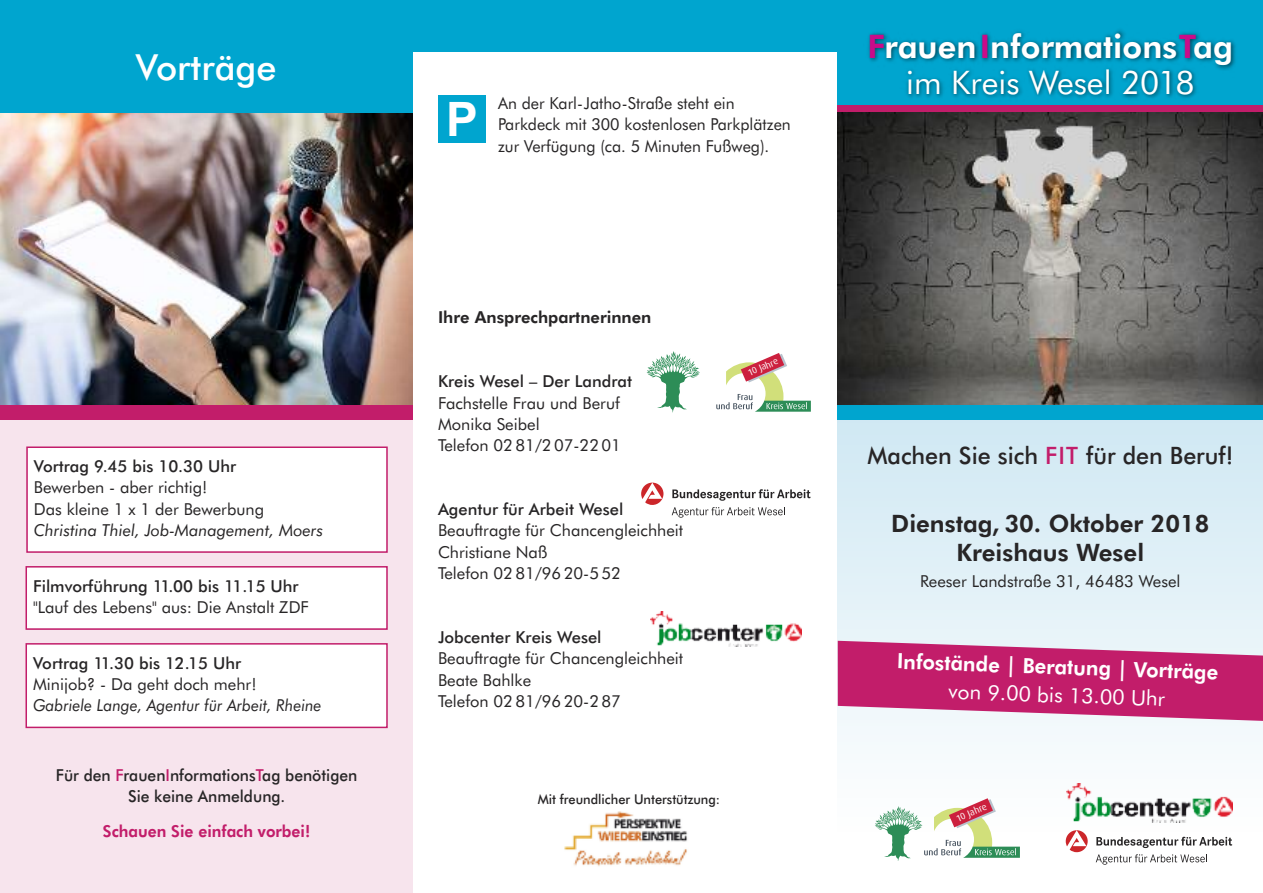
<style>
.page{position:relative;width:1263px;height:893px;background:#fff}
.page>*{position:absolute;margin:0;border:0;box-sizing:border-box;transform-origin:0 0}
.t1{font:700 47.55px "Arial";color:#fff}
.t2{font:500 36px "Futura BT";color:#fff}
.t3{font:800 32.55px/36px "Futura BT";color:#fff;text-align:center}
.t4{font:800 24px/29.7px "Futura BT";color:#272526;text-align:center}
.t5{font:500 24px "Futura BT";color:#272526}
.t6{font:800 21px/28.2px "Futura BT";color:#fff;text-align:center}
.t7{font:16.5px/21.3px "Futura BT";color:#272526}
.t8{font:italic 16.5px/21.3px "Futura BT";color:#272526;scale:.95 1}
.t9{font:500 16.5px/21.3px "Futura BT";color:#272526;text-align:center;scale:.95 1}
.t10{font:800 16.5px "Futura BT";color:#272526}
.t11{font:800 16.5px "Futura BT";color:#c21d6a;scale:.95 1}
.t12{font:500 13.5px "Futura BT";color:#272526;scale:.95 1}
.t13{font:9.45px "Dax OT";color:#fff}
.t14{font:9.3px "Dax OT";color:#fff}
.s1{font-weight:500}
.s2{font-style:italic}
.s3{font-weight:500;font-style:normal}
.s4{font-style:normal}
.s5{color:#c21d6a}
.s6{color:#ca0b89}
.s7{font-weight:400}
</style>
<div class="page">
<svg style="left:647px;top:351px;width:53px;height:61px"></svg>
<div style="left:0;top:41px;width:412px;height:852px;background:#f7e4ed"></div>
<img style="left:0;top:113px;width:412px;height:292px">
<div style="left:0;top:41px;width:412px;height:72px;background:#00a5cf"></div>
<div style="left:0;top:0;width:1263px;height:52px;background:#00a5cf"></div>
<svg style="left:716px;top:353px;width:95px;height:59px"></svg>
<img style="left:564px;top:811px;width:124px;height:55px">
<svg style="left:838px;top:420px;width:425px;height:403px"></svg>
<img style="left:838px;top:112px;width:425px;height:293px">
<div style="left:838px;top:0;width:425px;height:112px;background:#00a5cf"></div>
<img style="left:839px;top:30px;width:424px;height:98px">
<div style="left:838px;top:405px;width:425px;height:15px;background:#00a5cf"></div>
<div style="left:0;top:405px;width:412px;height:15px;background:#c21d6a"></div>
<div style="left:838px;top:105px;width:425px;height:7px;background:#c21d6a"></div>
<img style="left:1066px;top:784px;width:166px;height:38px">
<svg style="left:1096px;top:854px;width:111px;height:11px"></svg>
<svg style="left:1096px;top:837px;width:136px;height:11px"></svg>
<svg style="left:1066px;top:830px;width:22px;height:22px"></svg>
<svg style="left:875px;top:798px;width:145px;height:63px"></svg>
<img style="left:650px;top:611px;width:151px;height:36px">
<svg style="left:672px;top:507px;width:113px;height:11px"></svg>
<svg style="left:672px;top:489px;width:138px;height:12px"></svg>
<svg style="left:641px;top:483px;width:22px;height:22px"></svg>
<div style="left:438px;top:95px;width:48px;height:48px;background:#00a5cf"></div>
<div style="left:27px;top:568px;width:359px;height:60px;background:#fff"></div>
<div style="left:26px;top:566px;width:362px;height:64px;border:2px solid #c21d6a"></div>
<div style="left:28px;top:448px;width:358px;height:103px;background:#fff"></div>
<div style="left:26px;top:446px;width:362px;height:107px;border:2px solid #c21d6a"></div>
<div style="left:27px;top:645px;width:359px;height:82px;background:#fff"></div>
<div style="left:26px;top:643px;width:362px;height:85px;border:2px solid #c21d6a"></div>
<svg style="left:838px;top:641px;width:425px;height:80px;background:#c94584"></svg>
<h1 class="t2" style="left:136px;top:47px;width:142px">Vorträge</h1>
<p class="t7" style="left:34px;top:456px;width:291px"><span class="s1">Vortrag 9.45 bis 10.30 Uhr<br></span>Bewerben - aber richtig!<br>Das kleine 1 x 1 der Bewerbung<br><span class="s2">Christina Thiel, Job-Management, Moers</span></p>
<p class="t7" style="left:33px;top:575px;width:277px"><span class="s1">Filmvorführung 11.00 bis 11.15 Uhr </span>"Lauf des Lebens" aus: Die Anstalt ZDF</p>
<p class="t8" style="left:33px;top:652px;width:305px"><span class="s3">Vortrag 11.30 bis 12.15 Uhr<br></span><span class="s4">Minijob? - Da geht doch mehr!<br></span>Gabriele Lange, Agentur für Arbeit, Rheine</p>
<p class="t9" style="left:56px;top:765px;width:319px">Für den <span class="s5">F</span>rauen<span class="s5">I</span>nformations<span class="s5">T</span>ag benötigen<br>Sie keine Anmeldung.</p>
<p class="t11" style="left:103px;top:822px;width:220px">Schauen Sie einfach vorbei!</p>
<p class="t1" style="left:446px;top:92px;width:33px">P</p>
<p class="t7" style="left:498px;top:93px;width:294px">An der Karl-Jatho-Straße steht ein<br>Parkdeck mit 300 kostenlosen Parkplätzen</p>
<p class="t7" style="left:498px;top:135px;width:273px">zur Verfügung (ca. 5 Minuten Fußweg).</p>
<h2 class="t10" style="left:438px;top:308px;width:215px">Ihre Ansprechpartnerinnen</h2>
<p class="t7" style="left:438px;top:371px;width:196px"><span class="s1">Kreis Wesel – Der Landrat<br></span>Fachstelle Frau und Beruf<br>Monika Seibel<br>Telefon 02 81/2 07-22 01</p>
<p class="t7" style="left:438px;top:499px;width:247px"><span class="s1">Agentur für Arbeit Wesel<br></span>Beauftragte für Chancengleichheit<br>Christiane Naß<br>Telefon 02 81/96 20-5 52</p>
<p class="t7" style="left:438px;top:627px;width:247px"><span class="s1">Jobcenter Kreis Wesel<br></span>Beauftragte für Chancengleichheit<br>Beate Bahlke<br>Telefon 02 81/96 20-2 87</p>
<p class="t14" style="left:747px;top:369px;width:33px;rotate:-23deg">10 Jahre</p>
<p class="t12" style="left:538px;top:791px;width:194px">Mit freundlicher Unterstützung:</p>
<h1 class="t3" style="left:868px;top:28px;width:367px"><span class="s6">F</span>rauen<span class="s6">I</span>nformations<span class="s6">T</span>ag <span class="s7">im Kreis Wesel 2018</span></h1>
<h2 class="t5" style="left:867px;top:442px;width:367px">Machen Sie sich <span class="s5">FIT</span> für den Beruf!</h2>
<p class="t4" style="left:891px;top:509px;width:320px">Dienstag, 30. Oktober 2018<br>Kreishaus Wesel</p>
<p class="t7" style="left:920px;top:570px;width:262px">Reeser Landstraße 31, 46483 Wesel</p>
<p class="t6" style="left:897px;top:647px;width:323px;rotate:2deg">Infostände | Beratung | Vorträge <span class="s7">von 9.00 bis 13.00 Uhr</span></p>
<p class="t13" style="left:955px;top:815px;width:33px;rotate:-23deg">10 Jahre</p>
</div>
